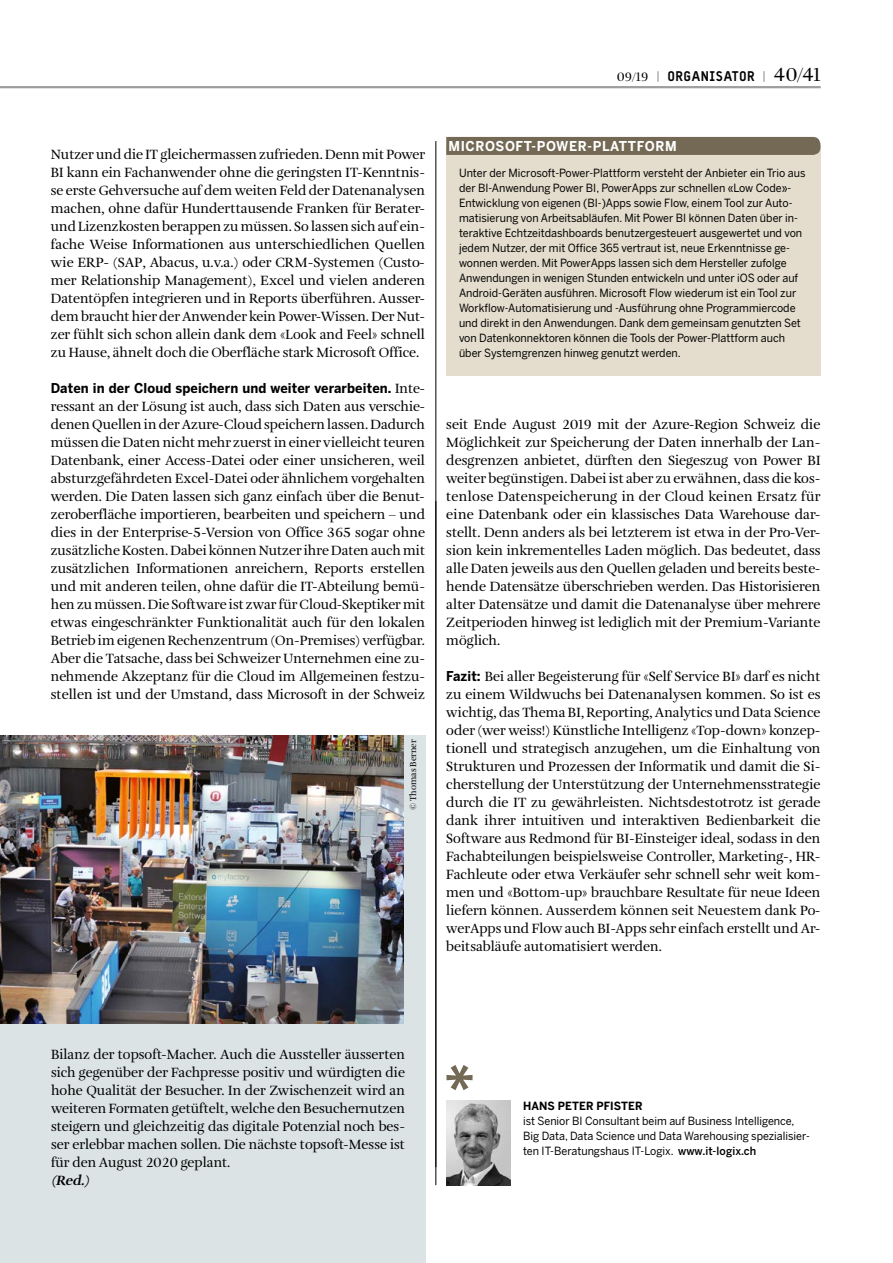
<style>
.page{position:relative;width:893px;height:1263px;background:#fff}
.page>*{position:absolute;margin:0;border:0;box-sizing:border-box;transform-origin:0 0}
.t1{font:13.8px/18px "Amalia Pro";color:#000;text-align:justify}
.t2{font:italic 700 13.8px "Amalia Pro";color:#000}
.t3{font:700 13.5px "Benton Sans";letter-spacing:.01em;color:#000;scale:.95 1}
.t4{font:700 13.5px "Benton Sans";letter-spacing:.05em;color:#fff;scale:.95 1}
.t5{font:900 13.5px "Typestar Pro";letter-spacing:.035em;color:#000}
.t6{font:11.25px/15px "Benton Sans";color:#000;scale:.95 1}
.t7{font:700 11.25px "Benton Sans";letter-spacing:.01em;color:#000;scale:.95 1}
.t8{font:9px "Amalia Pro";color:#000}
.s1{font-family:"Amalia Pro";font-weight:400;font-size:12.75px}
.s2{font-family:"Amalia Pro";font-weight:400;font-size:19.5px}
.s3{font-family:"Amalia Pro";font-weight:400;font-size:13.8px}
.s4{font-family:"Benton Sans";font-weight:700;font-size:13.5px}
.s5{font-weight:500}
</style>
<div class="page">
<hr style="left:0;top:86px;width:821px;height:2px;background:#9d9e9e">
<hr style="left:436px;top:141px;width:1px;height:1044px;background:#000">
<div style="left:446px;top:146px;width:374px;height:229px;background:#e4ddcd"></div>
<div style="left:446px;top:137px;width:374px;height:18px;background:#736954"></div>
<div style="left:0;top:735px;width:425px;height:528px;background:#dce3e4"></div>
<img style="left:0;top:735px;width:404px;height:288px">
<img style="left:446px;top:1101px;width:64px;height:84px">
<svg style="left:446px;top:1065px;width:27px;height:25px"></svg>
<p class="t5" style="left:617px;top:67px;width:205px"><span class="s1">09/19 |</span> ORGANISATOR <span class="s1">|</span> <span class="s2">40/41</span></p>
<p class="t1" style="left:51px;top:146px;width:376px">Nutzer und die IT gleichermassen zufrieden. Denn mit Power BI kann ein Fachanwender ohne die geringsten IT-Kenntnis&shy;se erste Gehversuche auf dem weiten Feld der Datenanalysen machen, ohne dafür Hunderttausende Franken für Berater&shy;und Lizenzkosten berappen zu müssen. So lassen sich auf ein&shy;fache Weise Informationen aus unterschiedlichen Quellen wie ERP- (SAP, Abacus, u.v.a.) oder CRM-Systemen (Custo&shy;mer Relationship Management), Excel und vielen anderen Datentöpfen integrieren und in Reports überführen. Ausser&shy;dem braucht hier der Anwender kein Power-Wissen. Der Nut&shy;zer fühlt sich schon allein dank dem «Look and Feel» schnell zu Hause, ähnelt doch die Oberfläche stark Microsoft Office.</p>
<p class="t3" style="left:51px;top:380px;width:395px">Daten in der Cloud speichern und weiter verarbeiten. <span class="s3">Inte-</span></p>
<p class="t1" style="left:51px;top:398px;width:376px">ressant an der Lösung ist auch, dass sich Daten aus verschie&shy;denen Quellen in der Azure-Cloud speichern lassen. Dadurch müssen die Daten nicht mehr zuerst in einer vielleicht teuren Datenbank, einer Access-Datei oder einer unsicheren, weil absturzgefährdeten Excel-Datei oder ähnlichem vorgehalten werden. Die Daten lassen sich ganz einfach über die Benut&shy;zeroberfläche importieren, bearbeiten und speichern – und dies in der Enterprise-5-Version von Office 365 sogar ohne zusätzliche Kosten. Dabei können Nutzer ihre Daten auch mit zusätzlichen Informationen anreichern, Reports erstellen und mit anderen teilen, ohne dafür die IT-Abteilung bemü&shy;hen zu müssen. Die Software ist zwar für Cloud-Skeptiker mit etwas eingeschränkter Funktionalität auch für den lokalen Betrieb im eigenen Rechenzentrum (On-Premises) verfügbar.<br>Aber die Tatsache, dass bei Schweizer Unternehmen eine zu&shy;nehmende Akzeptanz für die Cloud im Allgemeinen festzu&shy;stellen ist und der Umstand, dass Microsoft in der Schweiz</p>
<p class="t8" style="left:408px;top:810px;width:72px;rotate:-90deg">© Thomas Berner</p>
<p class="t4" style="left:448px;top:138px;width:242px">MICROSOFT-POWER-PLATTFORM</p>
<p class="t6" style="left:459px;top:166px;width:366px">Unter der Microsoft-Power-Plattform versteht der Anbieter ein Trio aus der BI-Anwendung Power BI, PowerApps zur schnellen «Low Code»- Entwicklung von eigenen (BI-)Apps sowie Flow, einem Tool zur Auto&shy;matisierung von Arbeitsabläufen. Mit Power BI können Daten über in&shy;teraktive Echtzeitdashboards benutzergesteuert ausgewertet und von jedem Nutzer, der mit Office 365 vertraut ist, neue Erkenntnisse ge&shy;wonnen werden. Mit PowerApps lassen sich dem Hersteller zufolge Anwendungen in wenigen Stunden entwickeln und unter iOS oder auf Android-Geräten ausführen. Microsoft Flow wiederum ist ein Tool zur Workflow-Automatisierung und -Ausführung ohne Programmiercode und direkt in den Anwendungen. Dank dem gemeinsam genutzten Set von Datenkonnektoren können die Tools der Power-Plattform auch über Systemgrenzen hinweg genutzt werden.</p>
<p class="t1" style="left:446px;top:416px;width:376px;text-align:left">seit Ende August 2019 mit der Azure-Region Schweiz die Möglichkeit zur Speicherung der Daten innerhalb der Lan&shy;desgrenzen anbietet, dürften den Siegeszug von Power BI weiter begünstigen. Dabei ist aber zu erwähnen, dass die kos&shy;tenlose Datenspeicherung in der Cloud keinen Ersatz für eine Datenbank oder ein klassisches Data Warehouse dar&shy;stellt. Denn anders als bei letzterem ist etwa in der Pro-Ver&shy;sion kein inkrementelles Laden möglich. Das bedeutet, dass alle Daten jeweils aus den Quellen geladen und bereits beste&shy;hende Datensätze überschrieben werden. Das Historisieren alter Datensätze und damit die Datenanalyse über mehrere Zeitperioden hinweg ist lediglich mit der Premium-Variante möglich.</p>
<p class="t1" style="left:446px;top:668px;width:376px"><span class="s4">Fazit:</span> Bei aller Begeisterung für «Self Service BI» darf es nicht zu einem Wildwuchs bei Datenanalysen kommen. So ist es wichtig, das Thema BI, Reporting, Analytics und Data Science oder (wer weiss!) Künstliche Intelligenz «Top-down» konzep&shy;tionell und strategisch anzugehen, um die Einhaltung von Strukturen und Prozessen der Informatik und damit die Si&shy;cherstellung der Unterstützung der Unternehmensstrategie durch die IT zu gewährleisten. Nichtsdestotrotz ist gerade dank ihrer intuitiven und interaktiven Bedienbarkeit die Software aus Redmond für BI-Einsteiger ideal, sodass in den Fachabteilungen beispielsweise Controller, Marketing-, HR-Fachleute oder etwa Verkäufer sehr schnell sehr weit kom&shy;men und «Bottom-up» brauchbare Resultate für neue Ideen liefern können. Ausserdem können seit Neuestem dank Po&shy;werApps und Flow auch BI-Apps sehr einfach erstellt und Ar&shy;beitsabläufe automatisiert werden.</p>
<p class="t1" style="left:51px;top:1046px;width:355px">Bilanz der topsoft-Macher. Auch die Aussteller äusserten sich gegenüber der Fachpresse positiv und würdigten die hohe Qualität der Besucher. In der Zwischenzeit wird an weiteren Formaten getüftelt, welche den Besuchernutzen steigern und gleichzeitig das digitale Potenzial noch bes&shy;ser erlebbar machen sollen. Die nächste topsoft-Messe ist für den August 2020 geplant.</p>
<p class="t2" style="left:51px;top:1172px;width:43px">(Red.)</p>
<p class="t7" style="left:523px;top:1099px;width:127px">HANS PETER PFISTER</p>
<p class="t6" style="left:523px;top:1113px;width:304px">ist Senior BI Consultant beim auf Business Intelligence,<br>Big Data, Data Science und Data Warehousing spezialisier&shy;ten IT-Beratungshaus IT-Logix. <span class="s5">www.it-logix.ch</span></p>
</div>
